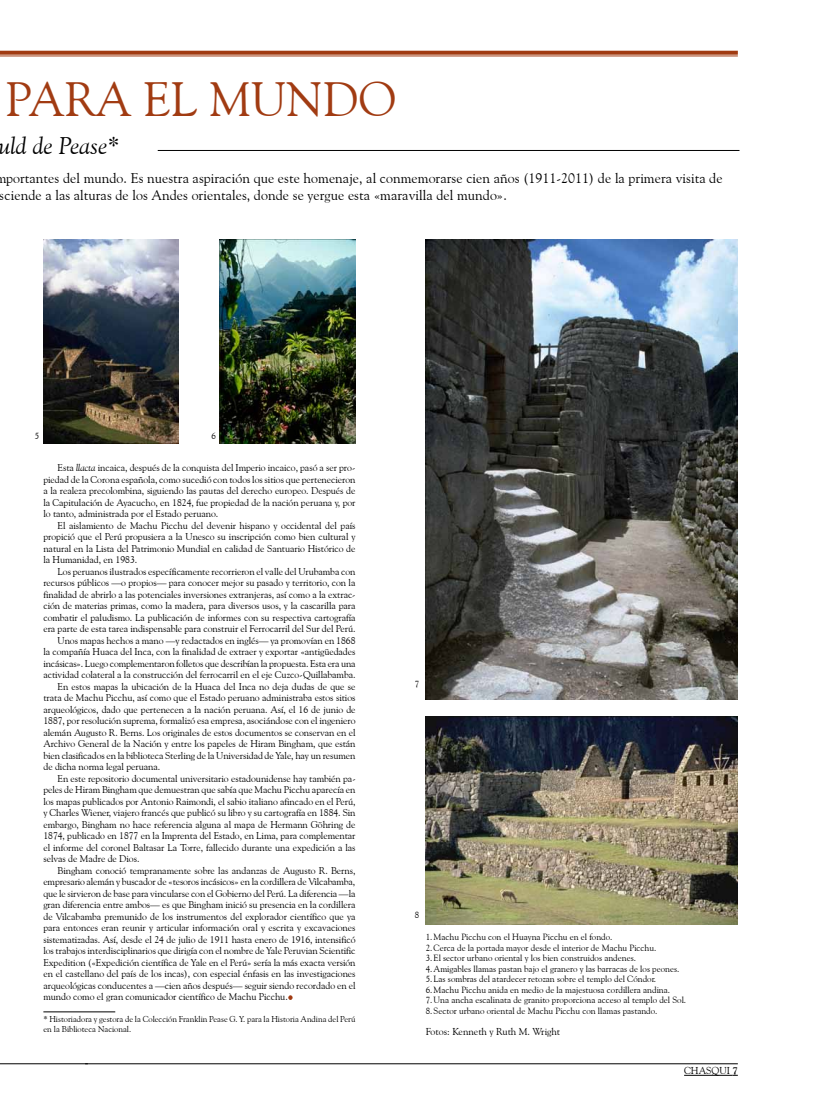
<style>
.page{position:relative;width:823px;height:1120px;background:#fff}
.page>*{position:absolute;margin:0;border:0;box-sizing:border-box;transform-origin:0 0}
.t1{font:48px "Goudy Old Style BT";color:#a13b12}
.t2{font:italic 24px "Goudy Old Style BT";color:#000}
.t3{font:14px/16.8px "Goudy Old Style BT";letter-spacing:.005em;color:#000}
.t4{font:10px "Goudy Old Style BT";color:#000}
.t5{font:9.8px/11.5px "Goudy Old Style BT";letter-spacing:-.005em;color:#000;text-align:justify}
.t6{font:9px/10.5px "Goudy Old Style BT";color:#000}
.t7{font:8.5px/10.2px "Goudy Old Style BT";color:#000}
.s1{font-style:italic}
.s2{font-weight:700}
</style>
<div class="page">
<hr style="left:85px;top:1063px;width:652px;height:1px;background:#000">
<hr style="left:683px;top:1075px;width:49px;height:1px;background:#000">
<hr style="left:0;top:55px;width:737px;height:1px;background:#a13b12">
<svg style="left:0;top:51px;width:737px;height:4px;fill:#a13b12"></svg>
<hr style="left:0;top:1063px;width:88px;height:1px;background:#000">
<hr style="left:158px;top:150px;width:581px;height:1px;background:#000">
<hr style="left:43px;top:1011px;width:72px;height:1px;background:#000">
<svg style="left:288px;top:995px;width:4px;height:5px"></svg>
<img style="left:425px;top:716px;width:312px;height:208px">
<img style="left:219px;top:240px;width:136px;height:204px">
<img style="left:425px;top:240px;width:312px;height:459px">
<img style="left:43px;top:239px;width:135px;height:204px">
<h1 class="t1" style="left:6px;top:70px;width:392px">PARA EL MUNDO</h1>
<h2 class="t2" style="left:-1px;top:131px;width:122px">uld de Pease*</h2>
<h3 class="t3" style="left:0;top:169px;width:724px;text-indent:-4px">mportantes del mundo. Es nuestra aspiración que este homenaje, al conmemorarse cien años (1911-2011) de la primera visita de sciende a las alturas de los Andes orientales, donde se yergue esta «maravilla del mundo».</h3>
<p class="t6" style="left:35px;top:431px;width:6px">5</p>
<p class="t6" style="left:211px;top:431px;width:6px">6</p>
<p class="t5" style="left:43px;top:462px;width:313px;text-indent:14px">Esta <span class="s1">llacta</span> incaica, después de la conquista del Imperio incaico, pasó a ser pro&shy;piedad de la Corona española, como sucedió con todos los sitios que pertenecieron a la realeza precolombina, siguiendo las pautas del derecho europeo. Después de la Capitulación de Ayacucho, en 1824, fue propiedad de la nación peruana y, por lo tanto, administrada por el Estado peruano.</p>
<p class="t5" style="left:43px;top:519px;width:313px;text-indent:14px">El aislamiento de Machu Picchu del devenir hispano y occidental del país propició que el Perú propusiera a la Unesco su inscripción como bien cultural y natural en la Lista del Patrimonio Mundial en calidad de Santuario Histórico de la Humanidad, en 1983.</p>
<p class="t5" style="left:58px;top:565px;width:299px">Los peruanos ilustrados específicamente recorrieron el valle del Urubamba con</p>
<p class="t5" style="left:43px;top:577px;width:313px">recursos públicos —o propios— para conocer mejor su pasado y territorio, con la</p>
<p class="t5" style="left:43px;top:588px;width:313px">finalidad de abrirlo a las potenciales inversiones extranjeras, así como a la extrac-</p>
<p class="t5" style="left:43px;top:600px;width:313px">ción de materias primas, como la madera, para diversos usos, y la cascarilla para</p>
<p class="t5" style="left:43px;top:611px;width:313px">combatir el paludismo. La publicación de informes con su respectiva cartografía</p>
<p class="t5" style="left:43px;top:623px;width:313px">era parte de esta tarea indispensable para construir el Ferrocarril del Sur del Perú.</p>
<p class="t5" style="left:58px;top:634px;width:299px">Unos mapas hechos a mano —y redactados en inglés— ya promovían en 1868</p>
<p class="t5" style="left:43px;top:646px;width:313px">la compañía Huaca del Inca, con la finalidad de extraer y exportar «antigüedades</p>
<p class="t5" style="left:43px;top:657px;width:313px">incásicas». Luego complementaron folletos que describían la propuesta. Esta era una</p>
<p class="t5" style="left:43px;top:669px;width:313px">actividad colateral a la construcción del ferrocarril en el eje Cuzco-Quillabamba.</p>
<p class="t5" style="left:58px;top:680px;width:299px">En estos mapas la ubicación de la Huaca del Inca no deja dudas de que se</p>
<p class="t5" style="left:43px;top:692px;width:313px">trata de Machu Picchu, así como que el Estado peruano administraba estos sitios</p>
<p class="t5" style="left:43px;top:703px;width:313px">arqueológicos, dado que pertenecen a la nación peruana. Así, el 16 de junio de</p>
<p class="t5" style="left:43px;top:715px;width:313px">1887, por resolución suprema, formalizó esa empresa, asociándose con el ingeniero</p>
<p class="t5" style="left:43px;top:726px;width:313px">alemán Augusto R. Berns. Los originales de estos documentos se conservan en el</p>
<p class="t5" style="left:43px;top:738px;width:313px">Archivo General de la Nación y entre los papeles de Hiram Bingham, que están</p>
<p class="t5" style="left:43px;top:749px;width:313px">bien clasificados en la biblioteca Sterling de la Universidad de Yale, hay un resumen</p>
<p class="t5" style="left:43px;top:761px;width:118px">de dicha norma legal peruana.</p>
<p class="t5" style="left:58px;top:772px;width:299px">En este repositorio documental universitario estadounidense hay también pa-</p>
<p class="t5" style="left:43px;top:784px;width:313px">peles de Hiram Bingham que demuestran que sabía que Machu Picchu aparecía en</p>
<p class="t5" style="left:43px;top:795px;width:313px">los mapas publicados por Antonio Raimondi, el sabio italiano afincado en el Perú,</p>
<p class="t5" style="left:43px;top:807px;width:313px">y Charles Wiener, viajero francés que publicó su libro y su cartografía en 1884. Sin</p>
<p class="t5" style="left:43px;top:818px;width:313px">embargo, Bingham no hace referencia alguna al mapa de Hermann Göhring de</p>
<p class="t5" style="left:43px;top:830px;width:313px">1874, publicado en 1877 en la Imprenta del Estado, en Lima, para complementar</p>
<p class="t5" style="left:43px;top:841px;width:313px">el informe del coronel Baltasar La Torre, fallecido durante una expedición a las</p>
<p class="t5" style="left:43px;top:853px;width:97px">selvas de Madre de Dios.</p>
<p class="t5" style="left:58px;top:864px;width:299px">Bingham conoció tempranamente sobre las andanzas de Augusto R. Berns,</p>
<p class="t5" style="left:43px;top:876px;width:313px">empresario alemán y buscador de «tesoros incásicos» en la cordillera de Vilcabamba,</p>
<p class="t5" style="left:43px;top:887px;width:313px">que le sirvieron de base para vincularse con el Gobierno del Perú. La diferencia —la</p>
<p class="t5" style="left:43px;top:899px;width:313px">gran diferencia entre ambos— es que Bingham inició su presencia en la cordillera</p>
<p class="t5" style="left:43px;top:910px;width:313px">de Vilcabamba premunido de los instrumentos del explorador científico que ya</p>
<p class="t5" style="left:43px;top:922px;width:313px">para entonces eran reunir y articular información oral y escrita y excavaciones</p>
<p class="t5" style="left:43px;top:933px;width:313px">sistematizadas. Así, desde el 24 de julio de 1911 hasta enero de 1916, intensificó</p>
<p class="t5" style="left:43px;top:945px;width:313px">los trabajos interdisciplinarios que dirigía con el nombre de Yale Peruvian Scientific</p>
<p class="t5" style="left:43px;top:956px;width:313px">Expedition («Expedición científica de Yale en el Perú» sería la más exacta versión</p>
<p class="t5" style="left:43px;top:968px;width:313px">en el castellano del país de los incas), con especial énfasis en las investigaciones</p>
<p class="t5" style="left:43px;top:979px;width:313px">arqueológicas conducentes a —cien años después— seguir siendo recordado en el</p>
<p class="t5" style="left:43px;top:991px;width:246px">mundo como el gran comunicador científico de Machu Picchu.</p>
<p class="t7" style="left:43px;top:1013px;width:313px">* Historiadora y gestora de la Colección Franklin Pease G. Y. para la Historia Andina del Perú en la Biblioteca Nacional.</p>
<p class="t6" style="left:414px;top:679px;width:6px">7</p>
<p class="t6" style="left:414px;top:909px;width:6px">8</p>
<p class="t6" style="left:425px;top:931px;width:255px">1.Machu Picchu con el Huayna Picchu en el fondo.<br>2.Cerca de la portada mayor desde el interior de Machu Picchu.<br>3.El sector urbano oriental y los bien construidos andenes.<br>4.Amigables llamas pastan bajo el granero y las barracas de los peones.</p>
<p class="t6" style="left:425px;top:973px;width:262px">5. Las sombras del atardecer retozan sobre el templo del Cóndor.<br>6.Machu Picchu anida en medio de la majestuosa cordillera andina.<br>7.Una ancha escalinata de granito proporciona acceso al templo del Sol.</p>
<p class="t6" style="left:425px;top:1005px;width:233px">8. Sector urbano oriental de Machu Picchu con llamas pastando.</p>
<p class="t4" style="left:425px;top:1025px;width:136px">Fotos: Kenneth y Ruth M. Wright</p>
<p class="t4" style="left:683px;top:1064px;width:55px">CHASQUI <span class="s2">7</span></p>
</div>
